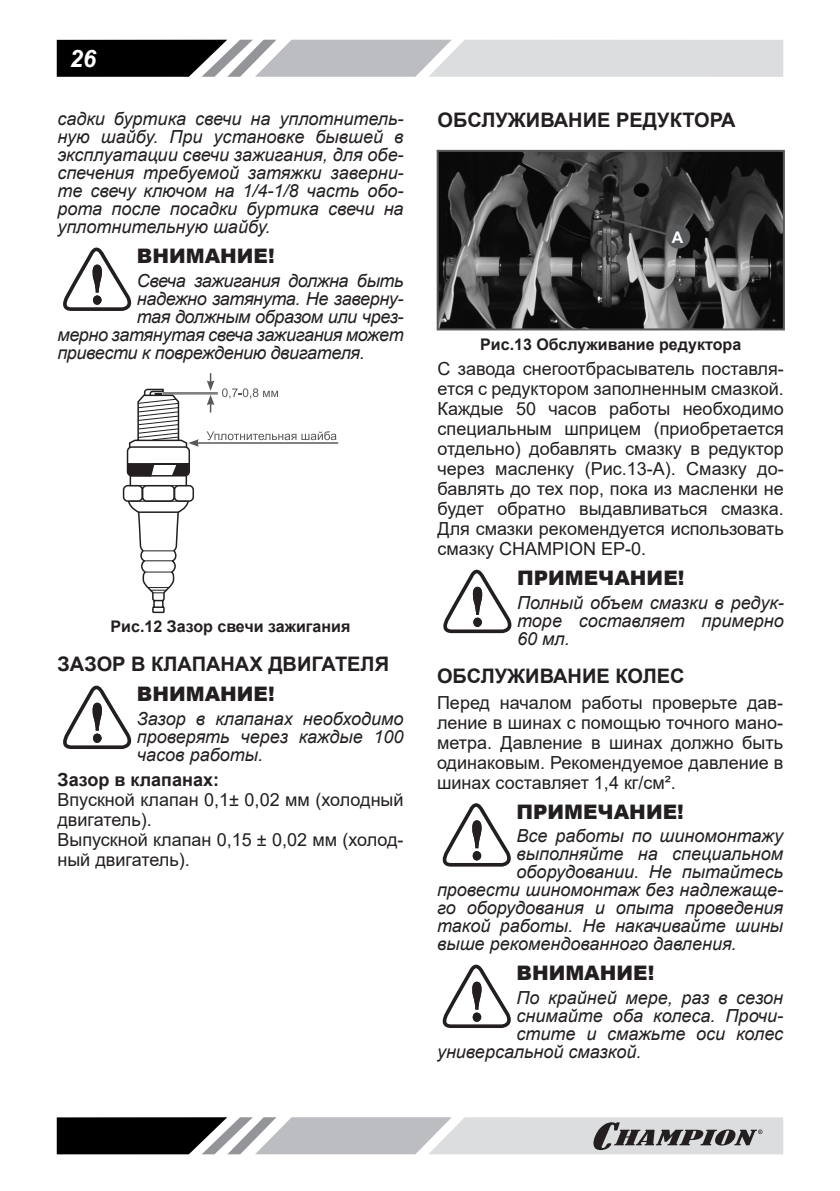
<style>
.page{position:relative;width:840px;height:1191px;background:#fff}
.page>*{position:absolute;margin:0;border:0;box-sizing:border-box;transform-origin:0 0}
.t1{font:italic 700 24px "Arial";color:#fff}
.Заголовок2{font:700 20px/29.6px "Arial";color:#231f20}
.ВНИМАНИЕ{font:900 20px "Arial";color:#231f20}
.ВНИМАНИЕ_ТЕКСТ{font:italic 18px/18px "Arial";color:#231f20;text-align:justify}
.Текст_основной{font:18px/20px "Arial";color:#231f20;text-align:justify}
.ВНИМАНИЕ_ТЕКСТ-2{font:italic 18px "Arial";letter-spacing:-.02em;color:#231f20}
.t2{font:700 16px "Arial";color:#231f20}
.t3{font:700 16px "Arial";color:#fff}
.s1{font-weight:900}
.s2{font-weight:700}
</style>
<div class="page">
<svg style="left:57px;top:40px;width:725px;height:37px;background:#a7a8a9"></svg>
<svg style="left:57px;top:1117px;width:725px;height:37px;background:#9c9c9e"></svg>
<svg style="left:63px;top:247px;width:69px;height:64px"></svg>
<div style="left:127px;top:446px;width:63px;height:30px;border:2px solid #231f20;border-radius:4px"></div>
<hr style="left:162px;top:392px;width:56px;height:1px;background:#58595b">
<hr style="left:162px;top:393px;width:56px;height:1px;background:#58595b">
<hr style="left:196px;top:442px;width:142px;height:2px;background:#58595b">
<svg style="left:128px;top:388px;width:71px;height:61px"></svg>
<svg style="left:207px;top:373px;width:7px;height:39px"></svg>
<svg style="left:222px;top:388px;width:56px;height:11px"></svg>
<svg style="left:206px;top:431px;width:130px;height:9px"></svg>
<svg style="left:122px;top:462px;width:72px;height:152px"></svg>
<svg style="left:63px;top:685px;width:69px;height:64px"></svg>
<img style="left:439px;top:153px;width:342px;height:174px">
<div style="left:436px;top:150px;width:348px;height:180px;border:2px solid #58595b"></div>
<div style="left:666px;top:225px;width:23px;height:24px;background:#58595b;border-radius:50%"></div>
<svg style="left:596px;top:214px;width:74px;height:23px;background:#3d3d3d"></svg>
<svg style="left:443px;top:570px;width:68px;height:63px"></svg>
<svg style="left:442px;top:803px;width:69px;height:63px"></svg>
<svg style="left:442px;top:964px;width:69px;height:64px"></svg>
<p class="t1" style="left:70px;top:41px;width:28px">62 2</p>
<p class="ВНИМАНИЕ_ТЕКСТ" style="left:57px;top:110px;width:347px">садки буртика свечи на уплотнитель&shy;ную шайбу. При установке бывшей в эксплуатации свечи зажигания, для обе&shy;спечения требуемой затяжки заверни&shy;те свечу ключом на 1/4-1/8 часть обо&shy;рота после посадки буртика свечи на уплотнительную шайбу.</p>
<p class="ВНИМАНИЕ" style="left:137px;top:241px;width:139px">ВНИМАНИЕ!</p>
<p class="ВНИМАНИЕ_ТЕКСТ-2" style="left:137px;top:269px;width:268px">Свеча зажигания должна быть</p>
<p class="ВНИМАНИЕ_ТЕКСТ-2" style="left:137px;top:287px;width:268px">надежно затянута. Не заверну-</p>
<p class="ВНИМАНИЕ_ТЕКСТ-2" style="left:137px;top:305px;width:268px">тая должным образом или чрез-</p>
<p class="ВНИМАНИЕ_ТЕКСТ-2" style="left:57px;top:323px;width:348px">мерно затянутая свеча зажигания может</p>
<p class="ВНИМАНИЕ_ТЕКСТ-2" style="left:57px;top:341px;width:309px">привести к повреждению двигателя.</p>
<p class="t2" style="left:110px;top:615px;width:241px">Рис.12 Зазор свечи зажигания</p>
<p class="Заголовок2" style="left:137px;top:649px;width:253px;text-indent:-79px">ЗАЗОР В КЛАПАНАХ ДВИГАТЕЛЯ<br><span class="s1">ВНИМАНИЕ!</span></p>
<p class="ВНИМАНИЕ_ТЕКСТ" style="left:137px;top:709px;width:268px">Зазор в клапанах необходимо проверять через каждые 100 часов работы.</p>
<p class="Текст_основной" style="left:57px;top:770px;width:347px;text-align:left"><span class="s2">Зазор в клапанах:<br></span>Впускной клапан 0,1± 0,02 мм (холодный двигатель).<br>Выпускной клапан 0,15 ± 0,02 мм (холод&shy;ный двигатель).</p>
<p class="Заголовок2" style="left:437px;top:105px;width:299px">ОБСЛУЖИВАНИЕ РЕДУКТОРА</p>
<p class="t3" style="left:671px;top:226px;width:13px">А</p>
<p class="t2" style="left:480px;top:333px;width:262px">Рис.13 Обслуживание редуктора</p>
<p class="Текст_основной" style="left:437px;top:359px;width:347px">С завода снегоотбрасыватель поставля&shy;ется с редуктором заполненным смазкой.<br>Каждые 50 часов работы необходимо специальным шприцем (приобретается отдельно) добавлять смазку в редуктор через масленку (Рис.13-А). Смазку до&shy;бавлять до тех пор, пока из масленки не будет обратно выдавливаться смазка.<br>Для смазки рекомендуется использовать смазку CHAMPION EP-0.</p>
<p class="ВНИМАНИЕ" style="left:517px;top:563px;width:169px">ПРИМЕЧАНИЕ!</p>
<p class="ВНИМАНИЕ_ТЕКСТ" style="left:517px;top:593px;width:268px">Полный объем смазки в редук&shy;торе составляет примерно 60 мл.</p>
<p class="Заголовок2" style="left:437px;top:661px;width:249px">ОБСЛУЖИВАНИЕ КОЛЕС</p>
<p class="Текст_основной" style="left:437px;top:692px;width:347px">Перед началом работы проверьте дав&shy;ление в шинах с помощью точного мано&shy;метра. Давление в шинах должно быть одинаковым. Рекомендуемое давление в шинах составляет 1,4 кг/см².</p>
<p class="ВНИМАНИЕ" style="left:516px;top:797px;width:169px">ПРИМЕЧАНИЕ!</p>
<p class="ВНИМАНИЕ_ТЕКСТ" style="left:516px;top:827px;width:268px">Все работы по шиномонтажу</p>
<p class="ВНИМАНИЕ_ТЕКСТ" style="left:516px;top:845px;width:268px">выполняйте на специальном</p>
<p class="ВНИМАНИЕ_ТЕКСТ" style="left:516px;top:863px;width:268px">оборудовании. Не пытайтесь</p>
<p class="ВНИМАНИЕ_ТЕКСТ" style="left:437px;top:881px;width:347px">провести шиномонтаж без надлежаще-</p>
<p class="ВНИМАНИЕ_ТЕКСТ" style="left:437px;top:899px;width:347px">го оборудования и опыта проведения</p>
<p class="ВНИМАНИЕ_ТЕКСТ" style="left:437px;top:917px;width:347px">такой работы. Не накачивайте шины</p>
<p class="ВНИМАНИЕ_ТЕКСТ" style="left:437px;top:935px;width:301px">выше рекомендованного давления.</p>
<p class="ВНИМАНИЕ" style="left:516px;top:958px;width:139px">ВНИМАНИЕ!</p>
<p class="ВНИМАНИЕ_ТЕКСТ" style="left:516px;top:988px;width:268px">По крайней мере, раз в сезон</p>
<p class="ВНИМАНИЕ_ТЕКСТ" style="left:516px;top:1006px;width:268px">снимайте оба колеса. Прочи-</p>
<p class="ВНИМАНИЕ_ТЕКСТ" style="left:516px;top:1024px;width:268px">стите и смажьте оси колес</p>
<p class="ВНИМАНИЕ_ТЕКСТ" style="left:437px;top:1042px;width:206px">универсальной смазкой.</p>
</div>
